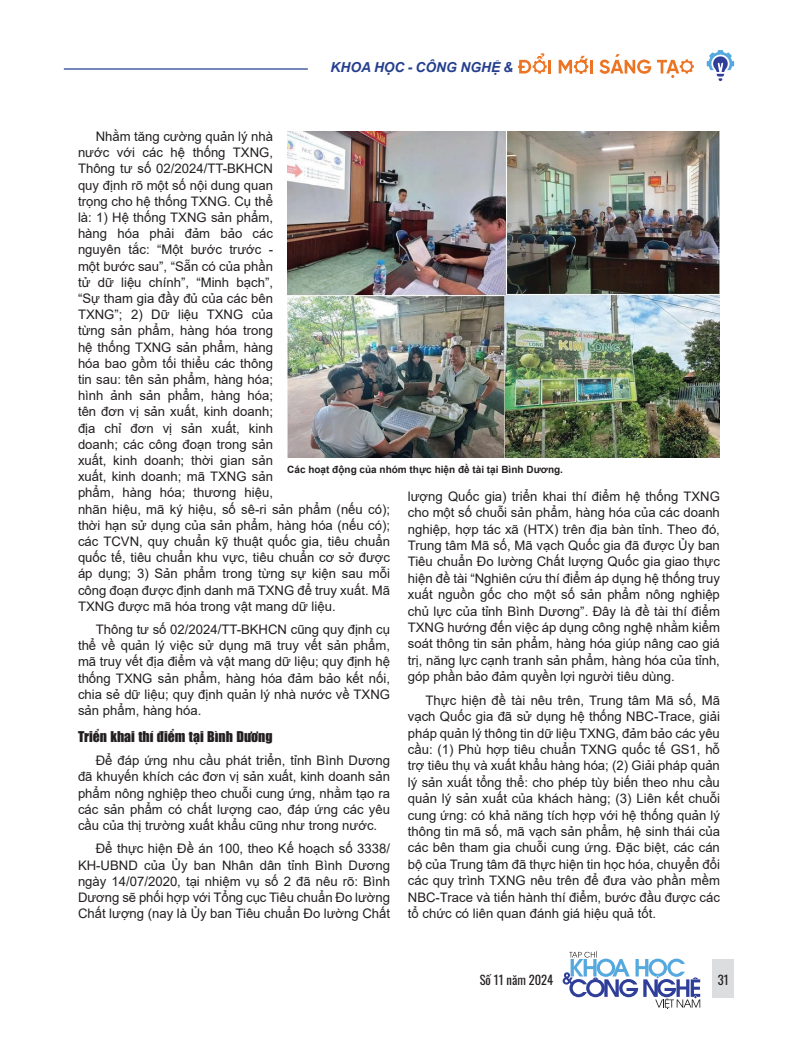
<style>
.page{position:relative;width:798px;height:1042px;background:#fff}
.page>*{position:absolute;margin:0;border:0;box-sizing:border-box;transform-origin:0 0}
.t1{font:13.75px "UTM Impact";color:#231f20}
.t2{font:italic 700 13.75px "Arial";letter-spacing:.005em;color:#253f8e}
.t3{font:13.12px/16.2px "Arial";color:#231f20;text-align:justify}
.t4{font:12.5px "Oswald";color:#231f20}
.t5{font:700 10px "Arial";color:#231f20}
</style>
<div class="page">
<svg style="left:706px;top:50px;width:27px;height:31px"></svg>
<hr style="left:64px;top:68px;width:244px;height:2px;background:#253f8e">
<hr style="left:548px;top:60px;width:3px;height:14px;background:#ec7525">
<svg style="left:518px;top:53px;width:28px;height:21px"></svg>
<hr style="left:589px;top:60px;width:3px;height:14px;background:#ec7525">
<svg style="left:558px;top:56px;width:30px;height:18px"></svg>
<svg style="left:599px;top:54px;width:94px;height:24px"></svg>
<div style="left:712px;top:958px;width:21px;height:39px;background:#dcdddf"></div>
<svg style="left:562px;top:951px;width:138px;height:58px"></svg>
<img style="left:287px;top:131px;width:432px;height:327px">
<p class="t2" style="left:330px;top:58px;width:184px">KHOA HỌC - CÔNG NGHỆ &amp;</p>
<p class="t3" style="left:78px;top:128px;width:313px;text-align:left;text-indent:18px">Nhằm tăng cường quản lý nhà<br>nước với các hệ thống TXNG,<br>Thông tư số 02/2024/TT-BKHCN<br>quy định rõ một số nội dung quan<br>trọng cho hệ thống TXNG. Cụ thể<br>là: 1) Hệ thống TXNG sản phẩm,<br>hàng hóa phải đảm bảo các<br>nguyên tắc: “Một bước trước -<br>một bước sau”, “Sẵn có của phần<br>tử dữ liệu chính”, “Minh bạch”,<br>“Sự tham gia đầy đủ của các bên<br>TXNG”; 2) Dữ liệu TXNG của<br>từng sản phẩm, hàng hóa trong<br>hệ thống TXNG sản phẩm, hàng<br>hóa bao gồm tối thiểu các thông<br>tin sau: tên sản phẩm, hàng hóa;<br>hình ảnh sản phẩm, hàng hóa;<br>tên đơn vị sản xuất, kinh doanh;<br>địa chỉ đơn vị sản xuất, kinh<br>doanh; các công đoạn trong sản<br>xuất, kinh doanh; thời gian sản<br>xuất, kinh doanh; mã TXNG sản<br>phẩm, hàng hóa; thương hiệu,<br>nhãn hiệu, mã ký hiệu, số sê-ri sản phẩm (nếu có); thời hạn sử dụng của sản phẩm, hàng hóa (nếu có); các TCVN, quy chuẩn kỹ thuật quốc gia, tiêu chuẩn quốc tế, tiêu chuẩn khu vực, tiêu chuẩn cơ sở được áp dụng; 3) Sản phẩm trong từng sự kiện sau mỗi công đoạn được định danh mã TXNG để truy xuất. Mã<br>TXNG được mã hóa trong vật mang dữ liệu.</p>
<p class="t3" style="left:78px;top:621px;width:313px;text-indent:18px">Thông tư số 02/2024/TT-BKHCN cũng quy định cụ thể về quản lý việc sử dụng mã truy vết sản phẩm, mã truy vết địa điểm và vật mang dữ liệu; quy định hệ thống TXNG sản phẩm, hàng hóa đảm bảo kết nối, chia sẻ dữ liệu; quy định quản lý nhà nước về TXNG sản phẩm, hàng hóa.</p>
<p class="t1" style="left:78px;top:726px;width:196px">Triển khai thí điểm tại Bình Dương</p>
<p class="t3" style="left:78px;top:752px;width:313px;text-indent:18px">Để đáp ứng nhu cầu phát triển, tỉnh Bình Dương đã khuyến khích các đơn vị sản xuất, kinh doanh sản phẩm nông nghiệp theo chuỗi cung ứng, nhằm tạo ra các sản phẩm có chất lượng cao, đáp ứng các yêu cầu của thị trường xuất khẩu cũng như trong nước.</p>
<p class="t3" style="left:78px;top:840px;width:313px;text-indent:18px">Để thực hiện Đề án 100, theo Kế hoạch số 3338/ KH-UBND của Ủy ban Nhân dân tỉnh Bình Dương ngày 14/07/2020, tại nhiệm vụ số 2 đã nêu rõ: Bình Dương sẽ phối hợp với Tổng cục Tiêu chuẩn Đo lường Chất lượng (nay là Ủy ban Tiêu chuẩn Đo lường Chất</p>
<p class="t5" style="left:287px;top:462px;width:277px">Các hoạt động của nhóm thực hiện đề tài tại Bình Dương.</p>
<p class="t3" style="left:407px;top:488px;width:313px">lượng Quốc gia) triển khai thí điểm hệ thống TXNG cho một số chuỗi sản phẩm, hàng hóa của các doanh nghiệp, hợp tác xã (HTX) trên địa bàn tỉnh. Theo đó, Trung tâm Mã số, Mã vạch Quốc gia đã được Ủy ban Tiêu chuẩn Đo lường Chất lượng Quốc gia giao thực hiện đề tài “Nghiên cứu thí điểm áp dụ ng hệ thống truy xuất nguồn gốc cho một số sản phẩm nông nghiệp chủ lực của tỉnh Bì nh Dương”. Đây là đề tài thí điểm TXNG hướng đến việc áp dụng công nghệ nhằm kiểm soát thông tin sản phẩm, hàng hóa giúp nâng cao giá trị, năng lực cạnh tranh sản phẩm, hàng hóa của tỉnh, góp phần bảo đảm quyền lợi người tiêu dùng.</p>
<p class="t3" style="left:407px;top:692px;width:313px;text-indent:18px">Thực hiện đề tài nêu trên, Trung tâm Mã số, Mã vạch Quốc gia đã sử dụng hệ thống NBC-Trace, giải pháp quản lý thông tin dữ liệu TXNG, đảm bảo các yêu cầu: (1) Phù hợp tiêu chuẩn TXNG quốc tế GS1, hỗ trợ tiêu thụ và xuất khẩu hàng hóa; (2) Giải pháp quản lý sản xuất tổng thể: cho phép tùy biến theo nhu cầu quản lý sản xuất của khách hàng; (3) Liên kết chuỗi cung ứng: có khả năng tích hợp với hệ thống quản lý thông tin mã số, mã vạch sản phẩm, hệ sinh thái của các bên tham gia chuỗi cung ứng. Đặc biệt, các cán bộ của Trung tâm đã thực hiện tin học hóa, chuyển đổi các quy trình TXNG nêu trên để đưa vào phần mềm NBC-Trace và tiến hành thí điểm, bước đầu được các tổ chức có liên quan đánh giá hiệu quả tốt.</p>
<p class="t4" style="left:479px;top:968px;width:75px">Số 11 năm 2024</p>
<p class="t4" style="left:717px;top:968px;width:12px">31</p>
</div>
